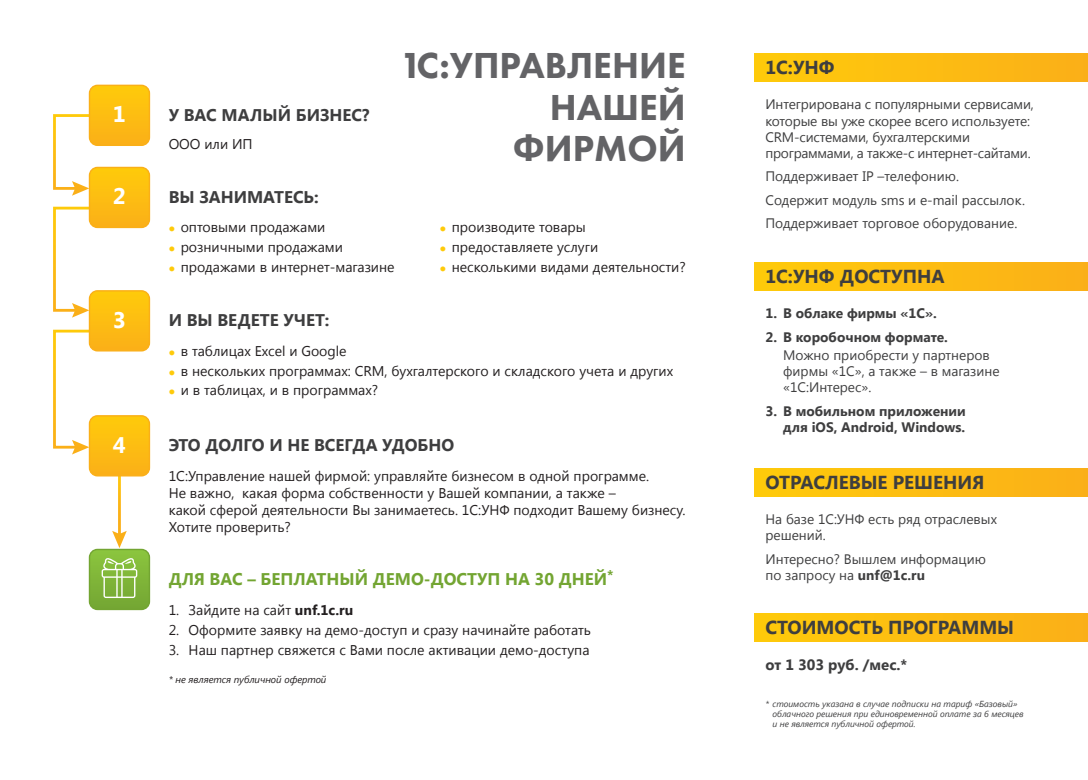
<style>
.page{position:relative;width:1088px;height:780px;background:#fff}
.page>*{position:absolute;margin:0;border:0;box-sizing:border-box;transform-origin:0 0}
.t1{font:800 37.5px "Futura PT";color:#636366}
.t2{font:700 22.5px "Segoe UI";color:#fff}
.t3{font:700 18.75px "Segoe UI";color:#3e3e3f}
.t4{font:700 16.88px "Segoe UI";color:#3e3e3f}
.t5{font:700 16.88px "Segoe UI";color:#73a532}
.t6{font:700 15px "Segoe UI";color:#3e3e3f}
.t7{font:14.12px/16.9px "Segoe UI";color:#231f20}
.t8{font:13.75px/16.2px "Segoe UI";color:#3e3e3f}
.t9{font:700 13.75px/16.2px "Segoe UI";color:#3e3e3f;text-align:right}
.t10{font:italic 9.88px "Segoe UI";color:#231f20}
.t11{font:italic 8.75px/10px "Segoe UI";color:#3e3e3f}
.s1{color:#feca0a}
.s2{font-weight:700}
</style>
<div class="page">
<div style="left:755px;top:262px;width:333px;height:29px;background:linear-gradient(to right,#ffcb0b,#fbaf18)"></div>
<div style="left:755px;top:468px;width:333px;height:28px;background:linear-gradient(to right,#ffcb0b,#fbaf18)"></div>
<div style="left:755px;top:613px;width:333px;height:28px;background:linear-gradient(to right,#ffcb0b,#fbaf18)"></div>
<div style="left:755px;top:53px;width:333px;height:28px;background:linear-gradient(to right,#ffcb0b,#fbaf18)"></div>
<div style="left:89px;top:548px;width:61px;height:62px;border:1px solid #73a532;border-radius:8px"></div>
<svg style="left:89px;top:531px;width:60px;height:78px"></svg>
<svg style="left:53px;top:85px;width:96px;height:391px"></svg>
<div style="left:89px;top:415px;width:61px;height:61px;border:1px solid #faaf18;border-radius:8px"></div>
<p class="t2" style="left:113px;top:98px;width:14px">1</p>
<p class="t4" style="left:169px;top:103px;width:202px">У ВАС МАЛЫЙ БИЗНЕС?</p>
<p class="t7" style="left:169px;top:135px;width:86px">ООО или ИП</p>
<p class="t2" style="left:113px;top:180px;width:14px">2</p>
<p class="t4" style="left:169px;top:184px;width:152px">ВЫ ЗАНИМАТЕСЬ:</p>
<p class="t7" style="left:169px;top:218px;width:158px"><span class="s1">●</span> оптовыми продажами</p>
<p class="t7" style="left:169px;top:238px;width:176px"><span class="s1">●</span> розничными продажами</p>
<p class="t7" style="left:169px;top:257px;width:227px"><span class="s1">●</span> продажами в интернет-магазине</p>
<p class="t1" style="left:400px;top:42px;width:287px">1С:УПРАВЛЕНИЕ</p>
<p class="t1" style="left:550px;top:84px;width:138px">НАШЕЙ</p>
<p class="t1" style="left:513px;top:125px;width:174px">ФИРМОЙ</p>
<p class="t7" style="left:440px;top:218px;width:148px"><span class="s1">●</span> производите товары</p>
<p class="t7" style="left:440px;top:238px;width:160px"><span class="s1">●</span> предоставляете услуги</p>
<p class="t7" style="left:440px;top:257px;width:247px"><span class="s1">●</span> несколькими видами деятельности?</p>
<p class="t2" style="left:113px;top:303px;width:14px">3</p>
<p class="t4" style="left:169px;top:308px;width:162px">И ВЫ ВЕДЕТЕ УЧЕТ:</p>
<p class="t2" style="left:113px;top:428px;width:14px">4</p>
<p class="t7" style="left:169px;top:342px;width:179px"><span class="s1">●</span> в таблицах Excel и Google</p>
<p class="t7" style="left:169px;top:361px;width:506px"><span class="s1">●</span> в нескольких программах: CRM, бухгалтерского и складского учета и других</p>
<p class="t7" style="left:169px;top:381px;width:211px"><span class="s1">●</span> и в таблицах, и в программах?</p>
<p class="t4" style="left:169px;top:433px;width:287px">ЭТО ДОЛГО И НЕ ВСЕГДА УДОБНО</p>
<p class="t7" style="left:169px;top:467px;width:518px">1С:Управление нашей фирмой: управляйте бизнесом в одной программе.<br>Не важно, какая форма собственности у Вашей компании, а также –<br>какой сферой деятельности Вы занимаетесь. 1С:УНФ подходит Вашему бизнесу.<br>Хотите проверить?</p>
<p class="t5" style="left:169px;top:567px;width:446px">ДЛЯ ВАС – БЕПЛАТНЫЙ ДЕМО-ДОСТУП НА 30 ДНЕЙ<sup>*</sup></p>
<p class="t7" style="left:169px;top:601px;width:186px">1. Зайдите на сайт <span class="s2">unf.1c.ru</span></p>
<p class="t7" style="left:169px;top:621px;width:424px">2. Оформите заявку на демо-доступ и сразу начинайте работать</p>
<p class="t7" style="left:169px;top:641px;width:422px">3. Наш партнер свяжется с Вами после активации демо-доступа</p>
<p class="t10" style="left:169px;top:672px;width:159px">* не является публичной офертой</p>
<p class="t3" style="left:765px;top:54px;width:71px">1С:УНФ</p>
<p class="t8" style="left:765px;top:96px;width:270px">Интегрирована с популярными сервисами, которые вы уже скорее всего используете:<br>CRM-системами, бухгалтерскими программами, а также-с интернет-сайтами.</p>
<p class="t8" style="left:765px;top:168px;width:195px">Поддерживает IP –телефонию.</p>
<p class="t8" style="left:765px;top:191px;width:261px">Содержит модуль sms и e-mail рассылок.</p>
<p class="t8" style="left:765px;top:214px;width:253px">Поддерживает торговое оборудование.</p>
<p class="t3" style="left:765px;top:263px;width:181px">1С:УНФ ДОСТУПНА</p>
<p class="t9" style="left:765px;top:305px;width:173px">1. В облаке фирмы «1С».</p>
<p class="t9" style="left:765px;top:328px;width:184px">2. В коробочном формате.</p>
<p class="t8" style="left:783px;top:346px;width:218px">Можно приобрести у партнеров фирмы «1С», а также – в магазине «1С:Интерес».</p>
<p class="t9" style="left:765px;top:402px;width:202px">3. В мобильном приложении для iOS, Android, Windows.</p>
<p class="t3" style="left:765px;top:469px;width:220px">ОТРАСЛЕВЫЕ РЕШЕНИЯ</p>
<p class="t8" style="left:765px;top:510px;width:233px">На базе 1С:УНФ есть ряд отраслевых решений.</p>
<p class="t8" style="left:765px;top:550px;width:222px">Интересно? Вышлем информацию по запросу на <span class="s2">unf@1c.ru</span></p>
<p class="t3" style="left:765px;top:614px;width:250px">СТОИМОСТЬ ПРОГРАММЫ</p>
<p class="t6" style="left:765px;top:654px;width:143px">от 1 303 руб. /мес.*</p>
<p class="t11" style="left:772px;top:698px;width:253px;text-indent:-7px">* стоимость указана в случае подписки на тариф «Базовый» облачного решения при единовременной оплате за 6 месяцев и не является публичной офертой.</p>
</div>
